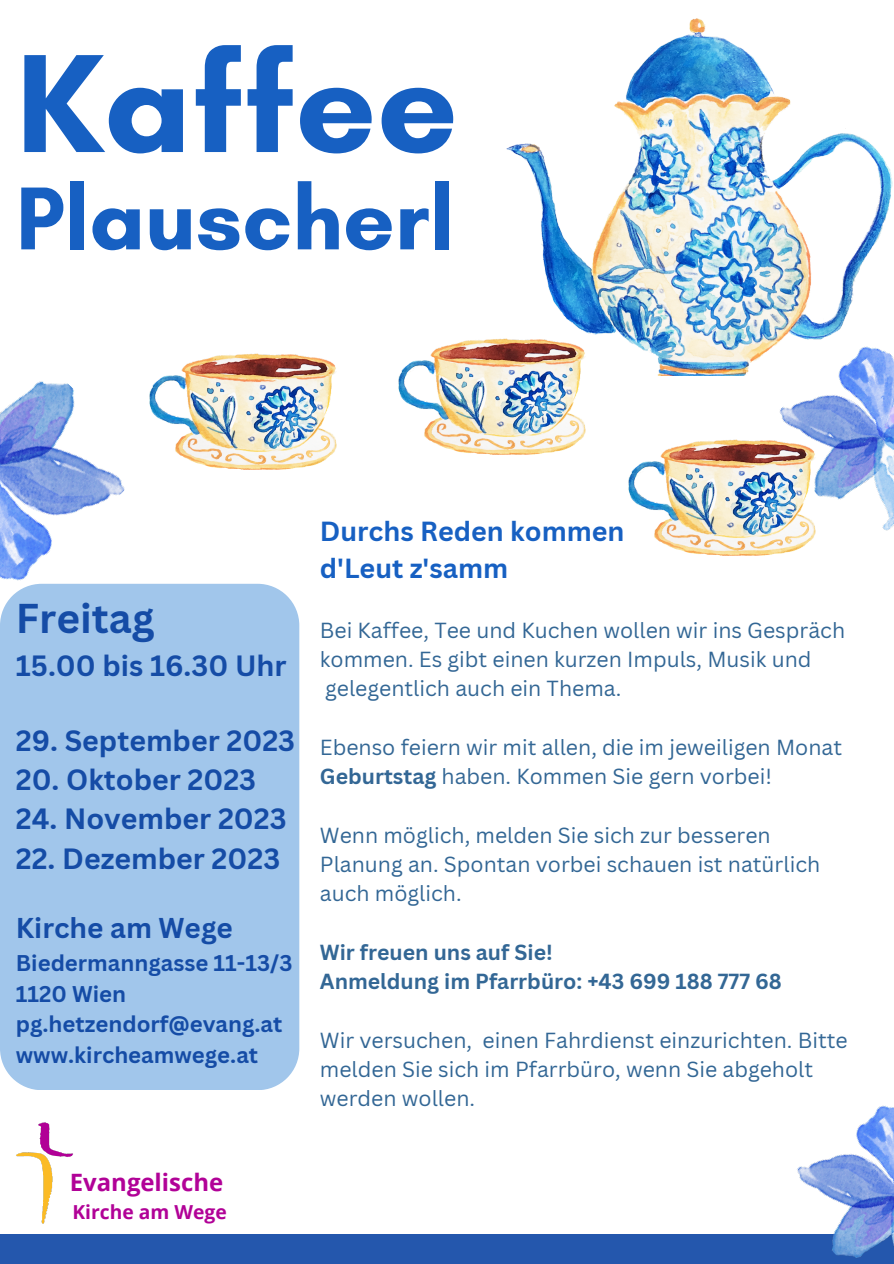
<style>
.page{position:relative;width:894px;height:1264px;background:#fff}
.page>*{position:absolute;margin:0;border:0;box-sizing:border-box;transform-origin:0 0}
.t1{font:700 142.5px "Glacial Indifference";color:#1760c2}
.t2{font:700 90.9px "Glacial Indifference";color:#1760c2}
.t3{font:700 40.5px "Canva Sans";color:#154ca6}
.t4{font:700 28.5px "Canva Sans";color:#154ca6}
.t5{font:700 27.9px "Canva Sans";color:#154ca6}
.t6{font:700 26.85px "Canva Sans";color:#1760c2}
.t7{font:700 23.85px "Open Sans";color:#b10297}
.t8{font:700 22.2px "Canva Sans";color:#154ca6}
.t9{font:21.3px/29.2px "Canva Sans";color:#336795}
.t10{font:700 21.3px "Canva Sans";color:#336795}
.t11{font:700 19.2px "Open Sans";color:#b10297}
.s1{font-weight:700}
</style>
<div class="page">
<img style="left:16px;top:1122px;width:57px;height:101px">
<div style="left:0;top:583px;width:299px;height:506px;background:#a1c6eb"></div>
<img style="left:506px;top:18px;width:385px;height:357px">
<div style="left:0;top:1233px;width:893px;height:30px;background:#2457ad"></div>
<img style="left:398px;top:339px;width:187px;height:116px">
<img style="left:758px;top:319px;width:135px;height:217px">
<img style="left:0;top:381px;width:150px;height:235px">
<img style="left:776px;top:1105px;width:117px;height:153px">
<img style="left:150px;top:353px;width:186px;height:116px">
<img style="left:628px;top:439px;width:186px;height:116px">
<p class="t1" style="left:16px;top:17px;width:443px">Kaffee</p>
<p class="t2" style="left:16px;top:163px;width:439px">Plauscherl</p>
<p class="t3" style="left:16px;top:590px;width:140px">Freitag</p>
<p class="t4" style="left:16px;top:645px;width:272px">15.00 bis 16.30 Uhr</p>
<p class="t4" style="left:16px;top:720px;width:281px">29. September 2023</p>
<p class="t4" style="left:16px;top:759px;width:242px">20. Oktober 2023</p>
<p class="t4" style="left:16px;top:799px;width:272px">24. November 2023</p>
<p class="t4" style="left:16px;top:838px;width:266px">22. Dezember 2023</p>
<p class="t5" style="left:16px;top:907px;width:218px">Kirche am Wege</p>
<p class="t8" style="left:16px;top:947px;width:278px">Biedermanngasse 11-13/3</p>
<p class="t8" style="left:16px;top:978px;width:112px">1120 Wien</p>
<p class="t8" style="left:16px;top:1008px;width:268px">pg.hetzendorf@evang.at</p>
<p class="t8" style="left:16px;top:1038px;width:244px">www.kircheamwege.at</p>
<p class="t6" style="left:320px;top:512px;width:306px">Durchs Reden kommen</p>
<p class="t6" style="left:320px;top:549px;width:190px">d'Leut z'samm</p>
<p class="t9" style="left:320px;top:614px;width:526px">Bei Kaffee, Tee und Kuchen wollen wir ins Gespräch kommen. Es gibt einen kurzen Impuls, Musik und gelegentlich auch ein Thema.</p>
<p class="t9" style="left:320px;top:732px;width:523px">Ebenso feiern wir mit allen, die im jeweiligen Monat<br><span class="s1">Geburtstag</span> haben. Kommen Sie gern vorbei!</p>
<p class="t9" style="left:320px;top:819px;width:502px">Wenn möglich, melden Sie sich zur besseren<br>Planung an. Spontan vorbei schauen ist natürlich auch möglich.</p>
<p class="t10" style="left:320px;top:937px;width:234px">Wir freuen uns auf Sie!</p>
<p class="t10" style="left:320px;top:966px;width:463px">Anmeldung im Pfarrbüro: +43 699 188 777 68</p>
<p class="t9" style="left:320px;top:1024px;width:529px">Wir versuchen, einen Fahrdienst einzurichten. Bitte melden Sie sich im Pfarrbüro, wenn Sie abgeholt werden wollen.</p>
<p class="t7" style="left:70px;top:1165px;width:155px">Evangelische</p>
<p class="t11" style="left:72px;top:1198px;width:156px">Kirche am Wege</p>
</div>
